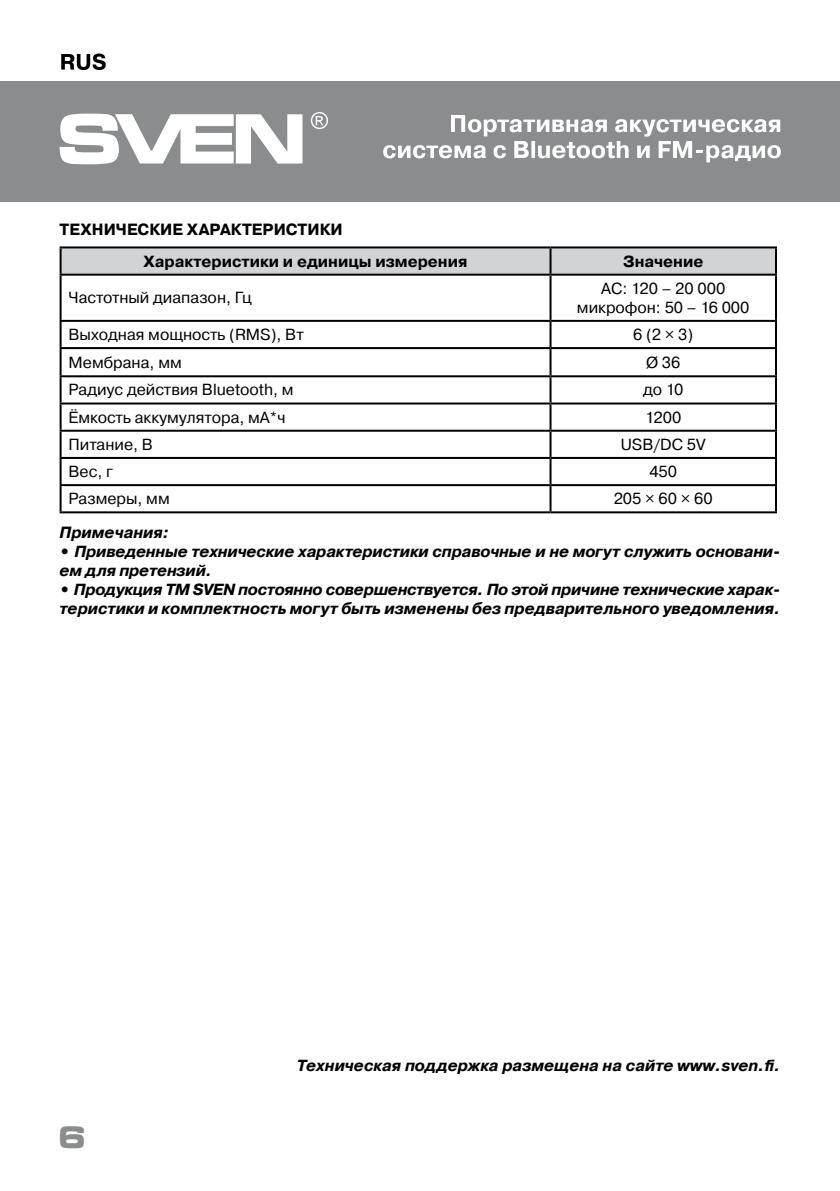
<style>
.page{position:relative;width:840px;height:1191px;background:#fff}
.page>*{position:absolute;margin:0;border:0;box-sizing:border-box;transform-origin:0 0}
.t1{font:700 30px "Micra";color:#8a8c8e}
.t2{font:700 16.2px "Pragmatica";color:#000}
.t3{font:italic 700 16.2px "Pragmatica";color:#000}
.t4{font:italic 700 16px/19px "Pragmatica";letter-spacing:-.01em;color:#000}
.t5{font:16px/19px "Pragmatica";color:#000;text-align:center}
.t6{font:700 16px "Pragmatica";color:#000}
.s1{font-style:normal}
</style>
<div class="page">
<div style="left:0;top:81px;width:839px;height:121px;background:#8a8c8e"></div>
<svg style="left:383px;top:115px;width:397px;height:47px"></svg>
<svg style="left:60px;top:114px;width:242px;height:50px"></svg>
<svg style="left:311px;top:112px;width:17px;height:17px"></svg>
<svg style="left:61px;top:54px;width:45px;height:16px"></svg>
<svg style="left:62px;top:248px;width:712px;height:26px;background:#cacccd"></svg>
<hr style="left:60px;top:246px;width:490px;height:2px;background:#000">
<hr style="left:60px;top:248px;width:2px;height:26px;background:#000">
<hr style="left:550px;top:246px;width:226px;height:2px;background:#000">
<hr style="left:549px;top:248px;width:2px;height:26px;background:#000">
<hr style="left:774px;top:248px;width:2px;height:26px;background:#000">
<hr style="left:60px;top:274px;width:490px;height:2px;background:#000">
<hr style="left:60px;top:276px;width:2px;height:44px;background:#000">
<hr style="left:550px;top:274px;width:226px;height:2px;background:#000">
<hr style="left:549px;top:276px;width:2px;height:44px;background:#000">
<hr style="left:774px;top:276px;width:2px;height:44px;background:#000">
<hr style="left:60px;top:320px;width:490px;height:2px;background:#000">
<hr style="left:60px;top:322px;width:2px;height:25px;background:#000">
<hr style="left:550px;top:320px;width:226px;height:2px;background:#000">
<hr style="left:549px;top:322px;width:2px;height:25px;background:#000">
<hr style="left:774px;top:322px;width:2px;height:25px;background:#000">
<hr style="left:60px;top:347px;width:490px;height:2px;background:#000">
<hr style="left:60px;top:349px;width:2px;height:26px;background:#000">
<hr style="left:550px;top:347px;width:226px;height:2px;background:#000">
<hr style="left:549px;top:349px;width:2px;height:26px;background:#000">
<hr style="left:774px;top:349px;width:2px;height:26px;background:#000">
<hr style="left:60px;top:375px;width:490px;height:2px;background:#000">
<hr style="left:60px;top:377px;width:2px;height:25px;background:#000">
<hr style="left:550px;top:375px;width:226px;height:2px;background:#000">
<hr style="left:549px;top:377px;width:2px;height:25px;background:#000">
<hr style="left:774px;top:377px;width:2px;height:25px;background:#000">
<hr style="left:60px;top:402px;width:490px;height:2px;background:#000">
<hr style="left:60px;top:404px;width:2px;height:26px;background:#000">
<hr style="left:550px;top:402px;width:226px;height:2px;background:#000">
<hr style="left:549px;top:404px;width:2px;height:26px;background:#000">
<hr style="left:774px;top:404px;width:2px;height:26px;background:#000">
<hr style="left:60px;top:430px;width:490px;height:2px;background:#000">
<hr style="left:60px;top:432px;width:2px;height:25px;background:#000">
<hr style="left:550px;top:430px;width:226px;height:2px;background:#000">
<hr style="left:549px;top:432px;width:2px;height:25px;background:#000">
<hr style="left:774px;top:432px;width:2px;height:25px;background:#000">
<hr style="left:60px;top:457px;width:490px;height:2px;background:#000">
<hr style="left:60px;top:459px;width:2px;height:25px;background:#000">
<hr style="left:550px;top:457px;width:226px;height:2px;background:#000">
<hr style="left:549px;top:459px;width:2px;height:25px;background:#000">
<hr style="left:774px;top:459px;width:2px;height:25px;background:#000">
<hr style="left:60px;top:484px;width:490px;height:2px;background:#000">
<hr style="left:60px;top:486px;width:2px;height:25px;background:#000">
<hr style="left:550px;top:484px;width:226px;height:2px;background:#000">
<hr style="left:549px;top:486px;width:2px;height:25px;background:#000">
<hr style="left:774px;top:486px;width:2px;height:25px;background:#000">
<hr style="left:60px;top:511px;width:490px;height:2px;background:#000">
<hr style="left:550px;top:511px;width:226px;height:2px;background:#000">
<p class="t2" style="left:60px;top:219px;width:284px">ТЕХНИЧЕСКИЕ ХАРАКТЕРИСТИКИ</p>
<p class="t6" style="left:143px;top:251px;width:325px">Характеристики и единицы измерения</p>
<p class="t6" style="left:622px;top:251px;width:82px">Значение</p>
<p class="t5" style="left:69px;top:289px;width:184px">Частотный диапазон, Гц</p>
<p class="t5" style="left:576px;top:279px;width:174px">АС: 120 – 20 000 микрофон: 50 – 16 000</p>
<p class="t5" style="left:69px;top:325px;width:236px">Выходная мощность (RMS), Вт</p>
<p class="t5" style="left:632px;top:325px;width:62px">6 (2 × 3)</p>
<p class="t5" style="left:69px;top:353px;width:115px">Мембрана, мм</p>
<p class="t5" style="left:645px;top:353px;width:36px">Ø 36</p>
<p class="t5" style="left:69px;top:381px;width:226px">Радиус действия Bluetooth, м</p>
<p class="t5" style="left:642px;top:381px;width:42px">до 10</p>
<p class="t5" style="left:69px;top:408px;width:218px">Ёмкость аккумулятора, мА*ч</p>
<p class="t5" style="left:645px;top:408px;width:38px">1200</p>
<p class="t5" style="left:69px;top:435px;width:86px">Питание, B</p>
<p class="t5" style="left:620px;top:435px;width:86px">USB/DC 5V</p>
<p class="t5" style="left:69px;top:462px;width:46px">Вес, г</p>
<p class="t5" style="left:649px;top:462px;width:29px">450</p>
<p class="t5" style="left:69px;top:490px;width:103px">Размеры, мм</p>
<p class="t5" style="left:613px;top:490px;width:101px">205 × 60 × 60</p>
<p class="t3" style="left:60px;top:522px;width:111px">Примечания:</p>
<p class="t4" style="left:60px;top:542px;width:721px"><span class="s1">•</span> Приведенные технические характеристики справочные и не могут служить основани&shy;ем для претензий.</p>
<p class="t4" style="left:60px;top:581px;width:721px"><span class="s1">•</span> Продукция ТМ SVEN постоянно совершенствуется. По этой причине технические харак&shy;теристики и комплектность могут быть изменены без предварительного уведомления.</p>
<h1 class="t1" style="left:57px;top:1121px;width:32px">6</h1>
<p class="t4" style="left:297px;top:1056px;width:484px">Техническая поддержка размещена на сайте www.sven.fi.</p>
</div>
